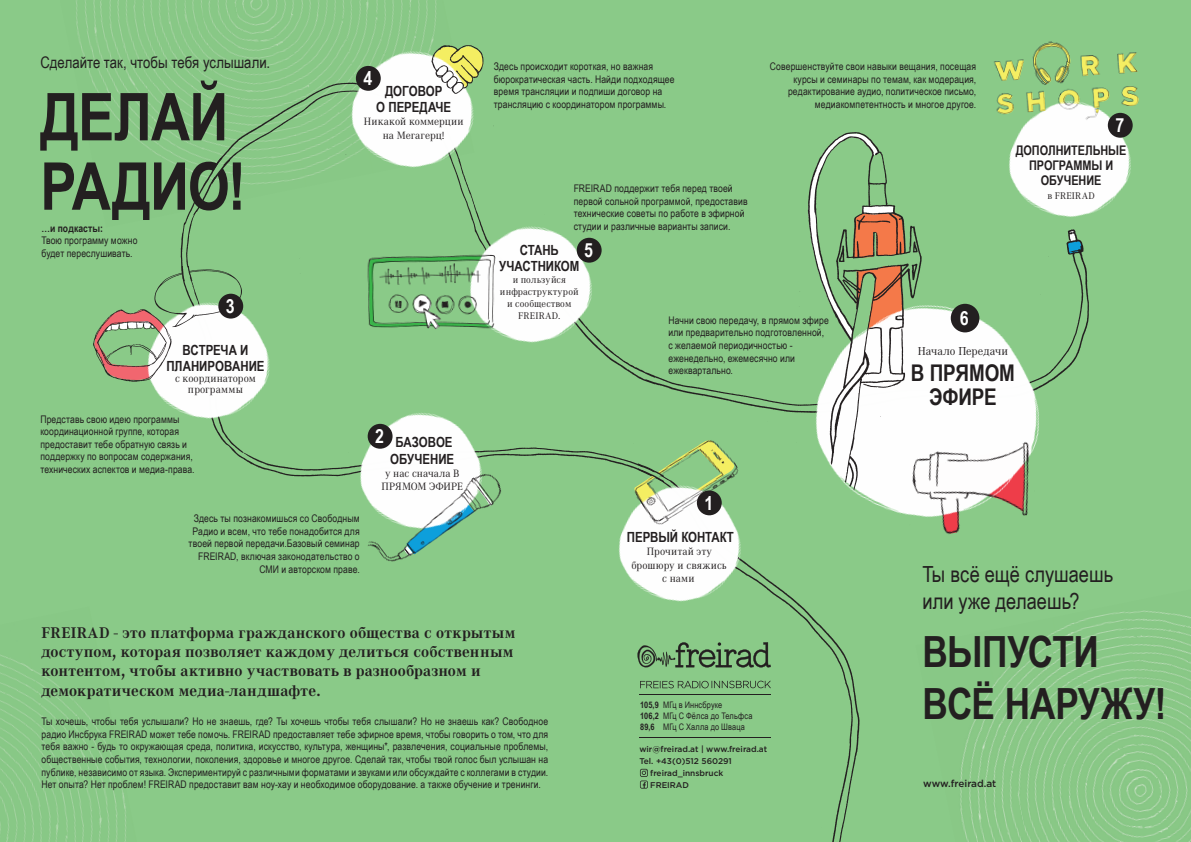
<style>
.page{position:relative;width:1191px;height:842px;background:#8aca88}
.page>*{position:absolute;margin:0;border:0;box-sizing:border-box;transform-origin:0 0}
.t1{font:700 66px/69.4px "Arial Narrow";letter-spacing:-.01em;color:#231f20}
.t2{font:700 43px/52.8px "Arial Narrow";letter-spacing:-.015em;color:#231f20}
.t3{font:700 23px/24px "Arial Narrow";letter-spacing:-.005em;color:#231f20;text-align:center}
.t4{font:22.2px/26.9px "Arial Narrow";color:#231f20}
.t5{font:700 19.5px "Arial Narrow";color:#fff}
.t6{font:700 16px/19.2px "Corporate A Pro";letter-spacing:.015em;color:#231f20}
.t7{font:16px "Arial Narrow";color:#231f20}
.t8{font:700 14px/16px "Arial Narrow";letter-spacing:-.005em;color:#231f20;text-align:center}
.t9{font:700 13.3px/15px "Arial Narrow";letter-spacing:-.005em;color:#231f20;text-align:center}
.t10{font:11.9px "Corporate A Pro";letter-spacing:-.005em;color:#231f20}
.t11{font:11px/13.2px "Corporate A Pro";letter-spacing:.01em;color:#231f20;text-align:center}
.t12{font:10.5px/12.6px "Arial Narrow";letter-spacing:.01em;color:#231f20}
.t13{font:700 10.5px "Arial Narrow";letter-spacing:.01em;color:#231f20}
.t14{font:10px/12px "Corporate A Pro";letter-spacing:.015em;color:#231f20;text-align:center}
.t15{font:500 10px "Gotham";letter-spacing:-.005em;color:#231f20}
.t16{font:9px/10.8px "Arial Narrow";letter-spacing:.015em;color:#231f20}
.t17{font:500 8.3px "Gotham";color:#231f20}
.s1{font-weight:700}
</style>
<div class="page">
<img style="left:76px;top:0;width:51px;height:19px">
<img style="left:134px;top:0;width:60px;height:5px">
<img style="left:201px;top:0;width:27px;height:11px">
<img style="left:76px;top:19px;width:5px;height:26px">
<img style="left:133px;top:5px;width:74px;height:6px">
<img style="left:235px;top:0;width:68px;height:11px">
<img style="left:309px;top:0;width:60px;height:10px">
<img style="left:376px;top:0;width:27px;height:11px">
<img style="left:341px;top:4px;width:46px;height:7px">
<img style="left:409px;top:0;width:27px;height:11px">
<img style="left:1158px;top:612px;width:33px;height:13px">
<img style="left:1158px;top:625px;width:33px;height:36px">
<img style="left:1158px;top:661px;width:33px;height:37px">
<img style="left:1158px;top:698px;width:33px;height:36px">
<img style="left:1158px;top:734px;width:33px;height:36px">
<img style="left:1158px;top:770px;width:33px;height:72px">
<img style="left:1158px;top:811px;width:12px;height:31px">
<img style="left:0;top:655px;width:30px;height:32px">
<img style="left:30px;top:668px;width:40px;height:46px">
<img style="left:0;top:687px;width:44px;height:34px">
<img style="left:0;top:721px;width:44px;height:33px">
<img style="left:44px;top:714px;width:37px;height:67px">
<img style="left:0;top:754px;width:58px;height:34px">
<img style="left:0;top:788px;width:57px;height:34px">
<img style="left:57px;top:781px;width:24px;height:61px">
<img style="left:0;top:822px;width:69px;height:20px">
<img style="left:81px;top:11px;width:1077px;height:831px">
<svg style="left:636px;top:642px;width:135px;height:26px"></svg>
<svg style="left:640px;top:681px;width:131px;height:7px"></svg>
<hr style="left:640px;top:694px;width:131px;height:1px;background:#231f20">
<hr style="left:640px;top:737px;width:131px;height:1px;background:#231f20">
<svg style="left:640px;top:769px;width:8px;height:20px"></svg>
<img style="left:601px;top:465px;width:160px;height:158px">
<img style="left:622px;top:426px;width:127px;height:111px">
<img style="left:342px;top:392px;width:160px;height:158px">
<img style="left:351px;top:445px;width:168px;height:149px">
<img style="left:351px;top:445px;width:166px;height:146px">
<div style="left:368px;top:424px;width:24px;height:25px;background:#231f20;border-radius:50%"></div>
<img style="left:452px;top:206px;width:160px;height:158px">
<div style="left:577px;top:238px;width:24px;height:25px;background:#231f20;border-radius:50%"></div>
<img style="left:991px;top:81px;width:160px;height:157px">
<img style="left:1080px;top:121px;width:27px;height:3px">
<img style="left:992px;top:44px;width:149px;height:77px">
<img style="left:1030px;top:40px;width:44px;height:49px">
<div style="left:1107px;top:113px;width:25px;height:25px;background:#231f20;border-radius:50%"></div>
<img style="left:130px;top:282px;width:160px;height:158px">
<img style="left:90px;top:264px;width:155px;height:124px">
<div style="left:218px;top:294px;width:25px;height:25px;background:#231f20;border-radius:50%"></div>
<img style="left:334px;top:31px;width:160px;height:157px">
<div style="left:356px;top:66px;width:25px;height:25px;background:#231f20;border-radius:50%"></div>
<img style="left:428px;top:44px;width:60px;height:51px">
<img style="left:782px;top:268px;width:293px;height:289px">
<img style="left:780px;top:97px;width:165px;height:427px">
<div style="left:950px;top:304px;width:29px;height:28px;background:#231f20;border-radius:50%"></div>
<img style="left:357px;top:244px;width:144px;height:93px">
<svg style="left:369px;top:255px;width:126px;height:74px"></svg>
<img style="left:420px;top:300px;width:32px;height:38px">
<svg style="left:633px;top:437px;width:106px;height:85px"></svg>
<img style="left:639px;top:461px;width:24px;height:24px">
<img style="left:176px;top:266px;width:20px;height:14px">
<img style="left:213px;top:159px;width:16px;height:27px">
<img style="left:887px;top:396px;width:174px;height:173px">
<h3 class="t7" style="left:40px;top:51px;width:231px">Сделайте так, чтобы тебя услышали.</h3>
<h1 class="t1" style="left:40px;top:79px;width:207px">ДЕЛАЙ<br>РАДИО!</h1>
<p class="t13" style="left:41px;top:220px;width:63px">…и подкасты:</p>
<p class="t12" style="left:41px;top:234px;width:97px">Твою программу можно будет переслушивать.</p>
<h3 class="t5" style="left:226px;top:292px;width:10px">3</h3>
<h3 class="t8" style="left:166px;top:341px;width:100px">ВСТРЕЧА И<br>ПЛАНИРОВАНИЕ</h3>
<p class="t11" style="left:175px;top:372px;width:82px;line-height:11px">с координатором программы</p>
<p class="t12" style="left:40px;top:412px;width:156px">Представь свою идею программы координационной группе, которая предоставит тебе обратную связь и поддержку по вопросам содержания, технических аспектов и медиа-права.</p>
<h3 class="t5" style="left:363px;top:64px;width:10px">4</h3>
<h3 class="t8" style="left:376px;top:83px;width:76px">ДОГОВОР<br>О ПЕРЕДАЧЕ</h3>
<p class="t11" style="left:364px;top:115px;width:101px">Никакой коммерции на Мегагерц!</p>
<h3 class="t5" style="left:375px;top:422px;width:10px">2</h3>
<h3 class="t8" style="left:390px;top:433px;width:65px;line-height:16.8px">БАЗОВОЕ<br>ОБУЧЕНИЕ</h3>
<p class="t11" style="left:381px;top:466px;width:83px">у нас сначала В<br>ПРЯМОМ ЭФИРЕ</p>
<p class="t12" style="left:494px;top:60px;width:182px">Здесь происходит короткая, но важная бюрократическая часть. Найди подходящее время трансляции и подпиши договор на трансляцию с координатором программы.</p>
<p class="t12" style="left:770px;top:60px;width:208px;text-align:right">Совершенствуйте свои навыки вещания, посещая курсы и семинары по темам, как модерация, редактирование аудио, политическое письмо, медиакомпетентность и многое другое.</p>
<p class="t12" style="left:574px;top:182px;width:175px">FREIRAD поддержит тебя перед твоей первой сольной программой, предоставив технические советы по работе в эфирной студии и различные варианты записи.</p>
<h3 class="t5" style="left:1115px;top:111px;width:10px">7</h3>
<p class="t9" style="left:1016px;top:142px;width:112px">ДОПОЛНИТЕЛЬНЫЕ<br>ПРОГРАММЫ И<br>ОБУЧЕНИЕ</p>
<p class="t14" style="left:1047px;top:189px;width:49px">в FREIRAD</p>
<h3 class="t5" style="left:584px;top:236px;width:10px">5</h3>
<h3 class="t8" style="left:499px;top:241px;width:82px">СТАНЬ<br>УЧАСТНИКОМ</h3>
<p class="t14" style="left:500px;top:273px;width:80px">и пользуйся инфраструктурой и сообществом<br>FREIRAD.</p>
<p class="t12" style="left:668px;top:313px;width:162px">Начни свою передачу, в прямом эфире или предварительно подготовленной, с желаемой периодичностью - еженедельно, ежемесячно или ежеквартально.</p>
<h3 class="t5" style="left:704px;top:488px;width:10px">1</h3>
<h3 class="t5" style="left:959px;top:304px;width:10px">6</h3>
<p class="t10" style="left:917px;top:343px;width:92px">Начало Передачи</p>
<h3 class="t3" style="left:911px;top:359px;width:106px">В ПРЯМОМ<br>ЭФИРЕ</h3>
<p class="t12" style="left:189px;top:512px;width:173px;text-align:right">Здесь ты познакомишься со Свободным Радио и всем, что тебе понадобится для твоей первой передачи.Базовый семинар FREIRAD, включая законодательство о СМИ и авторском праве.</p>
<h3 class="t6" style="left:41px;top:622px;width:475px">FREIRAD - это платформа гражданского общества с открытым доступом, которая позволяет каждому делиться собственным контентом, чтобы активно участвовать в разнообразном и демократическом медиа-ландшафте.</h3>
<p class="t12" style="left:41px;top:715px;width:508px;text-align:justify">Ты хочешь, чтобы тебя услышали? Но не знаешь, где? Ты хочешь чтобы тебя слышали? Но не знаешь как? Свободное радио Инсбрука FREIRAD может тебе помочь. FREIRAD предоставляет тебе эфирное время, чтобы говорить о том, что для тебя важно - будь то окружающая среда, политика, искусство, культура, женщины*, развлечения, социальные проблемы, общественные события, технологии, поколения, здоровье и многое другое. Сделай так, чтобы твой голос был услышан на публике, независимо от языка. Экспериментируй с различными форматами и звуками или обсуждайте с коллегами в студии.<br>Нет опыта? Нет проблем! FREIRAD предоставит вам ноу-хау и необходимое оборудование. а также обучение и тренинги.</p>
<h3 class="t8" style="left:627px;top:528px;width:108px">ПЕРВЫЙ КОНТАКТ</h3>
<p class="t11" style="left:631px;top:545px;width:97px">Прочитай эту брошюру и свяжись с нами</p>
<p class="t16" style="left:640px;top:699px;width:114px"><span class="s1">105,9</span> МГц в Иннсбруке<br><span class="s1">106,2</span> МГц С Фёлса до Тельфса<br><span class="s1">89,6</span> МГц С Халла до Шваца</p>
<p class="t17" style="left:639px;top:743px;width:129px">wir@freirad.at | www.freirad.at</p>
<p class="t17" style="left:639px;top:755px;width:94px">Tel. +43(0)512 560291</p>
<p class="t17" style="left:650px;top:767px;width:75px">freirad_innsbruck</p>
<p class="t17" style="left:650px;top:779px;width:40px">FREIRAD</p>
<h3 class="t4" style="left:922px;top:560px;width:192px">Ты всё ещё слушаешь или уже делаешь?</h3>
<h2 class="t2" style="left:922px;top:623px;width:245px">ВЫПУСТИ<br>ВСЁ НАРУЖУ!</h2>
<p class="t15" style="left:923px;top:777px;width:75px">www.freirad.at</p>
</div>
